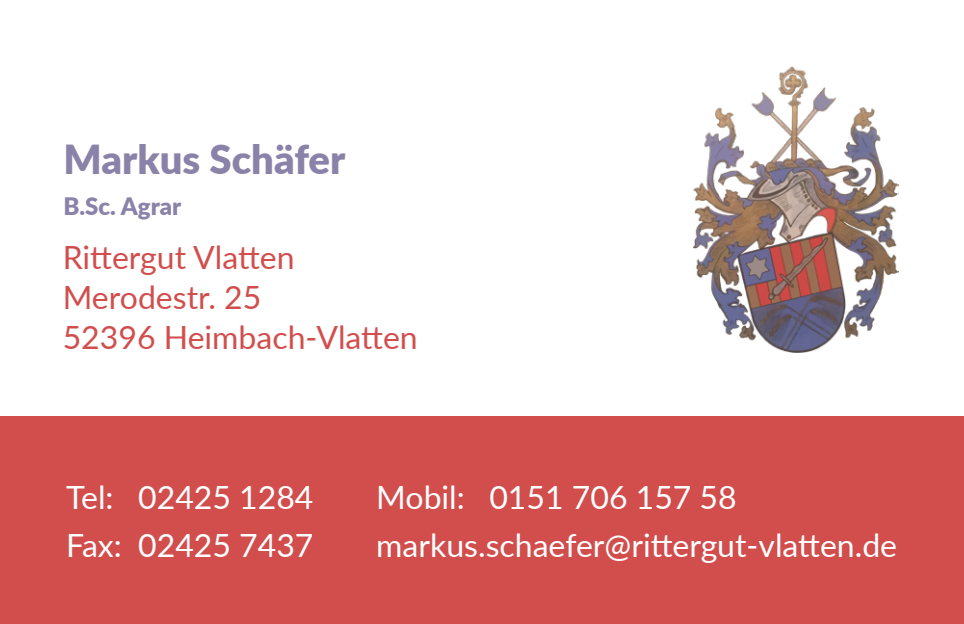
<style>
.page{position:relative;width:964px;height:624px;background:#fff}
.page>*{position:absolute;margin:0;border:0;box-sizing:border-box;transform-origin:0 0}
.t1{font:900 40px "Lato";color:#8a82a8}
.t2{font:32px/48px "Lato";color:#fff}
.t3{font:32px/40px "Lato";color:#d14e4d}
.t4{font:900 24px "Lato";color:#8a82a8}
</style>
<div class="page">
<div style="left:0;top:416px;width:964px;height:208px;background:#d14e4d"></div>
<img style="left:694px;top:67px;width:205px;height:285px">
<p class="t1" style="left:63px;top:130px;width:283px">Markus Schäfer</p>
<p class="t4" style="left:63px;top:188px;width:119px">B.Sc. Agrar</p>
<p class="t3" style="left:63px;top:236px;width:357px">Rittergut Vlatten<br>Merodestr. 25<br>52396 Heimbach-Vlatten</p>
<p class="t2" style="left:66px;top:472px;width:249px">Tel: 02425 1284<br>Fax: 02425 7437</p>
<p class="t2" style="left:376px;top:472px;width:522px">Mobil: 0151 706 157 58 markus.schaefer@rittergut-vlatten.de</p>
</div>
